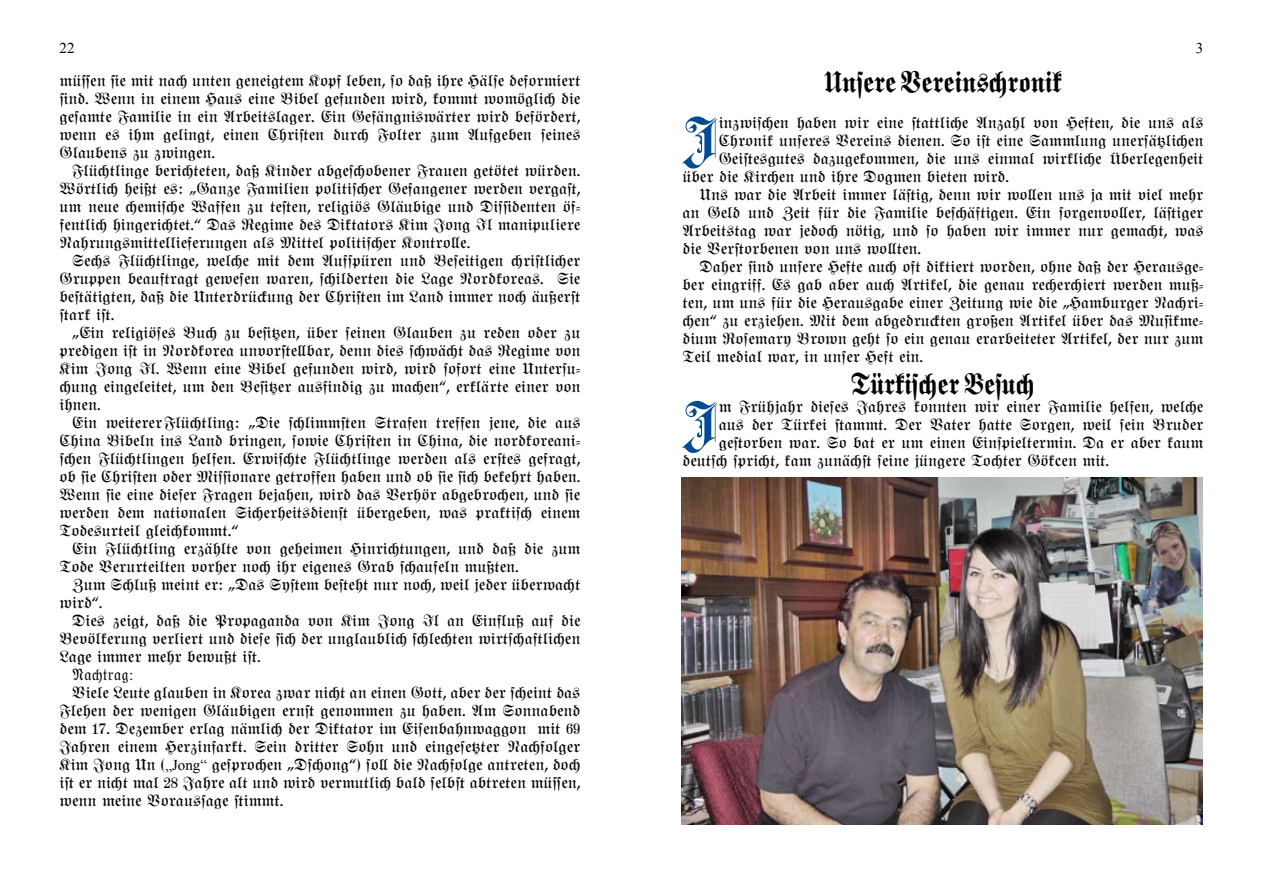
<style>
.page{position:relative;width:1263px;height:893px;background:#fff}
.page>*{position:absolute;margin:0;border:0;box-sizing:border-box;transform-origin:0 0}
.t1{font:62.1px "Bismarck Gotisch OT";color:#004b95}
.t2{font:27px "Normal Fraktur Hf Mittel 14 OT";color:#000}
.t3{font:15px/18px "Germanen Fraktur OT";color:#000;text-align:justify}
.t4{font:15px "Gursch Fraktur OT";color:#000}
.t5{font:15px "Times New Roman";color:#000}
.s1{font-family:"Times New Roman"}
</style>
<div class="page">
<img style="left:682px;top:477px;width:521px;height:348px">
<p class="t5" style="left:60px;top:38px;width:16px">22</p>
<p class="t5" style="left:1196px;top:38px;width:9px">3</p>
<h2 class="t2" style="left:824px;top:66px;width:239px">Unsere Vereinschronik</h2>
<h1 class="t1" style="left:682px;top:107px;width:38px">I</h1>
<p class="t3" style="left:719px;top:115px;width:486px">inzwischen haben wir eine stattliche Anzahl von Heften, die uns als</p>
<p class="t3" style="left:60px;top:73px;width:522px">müssen sie mit nach unten geneigtem Kopf leben, so daß ihre Hälse deformiert sind. Wenn in einem Haus eine Bibel gefunden wird, kommt womöglich die gesamte Familie in ein Arbeitslager. Ein Gefängniswärter wird befördert, wenn es ihm gelingt, einen Christen durch Folter zum Aufgeben seines Glaubens zu zwingen.</p>
<p class="t3" style="left:60px;top:163px;width:522px;text-indent:13px">Flüchtlinge berichteten, daß Kinder abgeschobener Frauen getötet würden.<br>Wörtlich heißt es: „Ganze Familien politischer Gefangener werden vergast, um neue chemische Waffen zu testen, religiös Gläubige und Dissidenten öf&shy;fentlich hingerichtet.“ Das Regime des Diktators Kim Jong Il manipuliere Nahrungsmittellieferungen als Mittel politischer Kontrolle.</p>
<p class="t3" style="left:60px;top:253px;width:522px;text-indent:13px">Sechs Flüchtlinge, welche mit dem Aufspüren und Beseitigen christlicher Gruppen beauftragt gewesen waren, schilderten die Lage Nordkoreas. Sie bestätigten, daß die Unterdrückung der Christen im Land immer noch äußerst stark ist.</p>
<p class="t3" style="left:60px;top:325px;width:522px;text-indent:13px">„Ein religiöses Buch zu besitzen, über seinen Glauben zu reden oder zu predigen ist in Nordkorea unvorstellbar, denn dies schwächt das Regime von Kim Jong Il. Wenn eine Bibel gefunden wird, wird sofort eine Untersu&shy;chung eingeleitet, um den Besitzer ausfindig zu machen“, erklärte einer von ihnen.</p>
<p class="t3" style="left:60px;top:415px;width:522px;text-indent:13px">Ein weitererFlüchtling: „Die schlimmsten Strafen treffen jene, die aus China Bibeln ins Land bringen, sowie Christen in China, die nordkoreani&shy;schen Flüchtlingen helfen. Erwischte Flüchtlinge werden als erstes gefragt, ob sie Christen oder Missionare getroffen haben und ob sie sich bekehrt haben.<br>Wenn sie eine dieser Fragen bejahen, wird das Verhör abgebrochen, und sie werden dem nationalen Sicherheitsdienst übergeben, was praktisch einem Todesurteil gleichkommt.“</p>
<p class="t3" style="left:60px;top:541px;width:522px;text-indent:13px">Ein Flüchtling erzählte von geheimen Hinrichtungen, und daß die zum<br>Tode Verurteilten vorher noch ihr eigenes Grab schaufeln mußten.</p>
<p class="t3" style="left:60px;top:577px;width:522px;text-indent:13px">Zum Schluß meint er: „Das System besteht nur noch, weil jeder überwacht wird“.</p>
<p class="t3" style="left:60px;top:613px;width:522px;text-indent:13px">Dies zeigt, daß die Propaganda von Kim Jong Il an Einfluß auf die Bevölkerung verliert und diese sich der unglaublich schlechten wirtschaftlichen Lage immer mehr bewußt ist.</p>
<p class="t4" style="left:72px;top:668px;width:63px">Nachtrag:</p>
<p class="t3" style="left:60px;top:685px;width:522px;text-indent:13px">Viele Leute glauben in Korea zwar nicht an einen Gott, aber der scheint das Flehen der wenigen Gläubigen ernst genommen zu haben. Am Sonnabend dem 17. Dezember erlag nämlich der Diktator im Eisenbahnwaggon mit 69<br>Jahren einem Herzinfarkt. Sein dritter Sohn und eingesetzter Nachfolger Kim Jong Un (<span class="s1">„Jong“</span> gesprochen „Dschong“) soll die Nachfolge antreten, doch ist er nicht mal 28 Jahre alt und wird vermutlich bald selbst abtreten müssen, wenn meine Voraussage stimmt.</p>
<p class="t3" style="left:719px;top:133px;width:486px">Chronik unseres Vereins dienen. So ist eine Sammlung unersätzlichen</p>
<p class="t3" style="left:719px;top:151px;width:486px">Geistesgutes dazugekommen, die uns einmal wirkliche Überlegenheit</p>
<p class="t3" style="left:682px;top:169px;width:328px">über die Kirchen und ihre Dogmen bieten wird.</p>
<p class="t3" style="left:699px;top:187px;width:505px">Uns war die Arbeit immer lästig, denn wir wollen uns ja mit viel mehr</p>
<p class="t3" style="left:682px;top:205px;width:522px">an Geld und Zeit für die Familie beschäftigen. Ein sorgenvoller, lästiger</p>
<p class="t3" style="left:682px;top:223px;width:522px">Arbeitstag war jedoch nötig, und so haben wir immer nur gemacht, was</p>
<p class="t3" style="left:682px;top:241px;width:240px">die Verstorbenen von uns wollten.</p>
<p class="t3" style="left:699px;top:259px;width:505px">Daher sind unsere Hefte auch oft diktiert worden, ohne daß der Herausge-</p>
<p class="t3" style="left:682px;top:277px;width:522px">ber eingriff. Es gab aber auch Artikel, die genau recherchiert werden muß-</p>
<p class="t3" style="left:682px;top:295px;width:522px">ten, um uns für die Herausgabe einer Zeitung wie die „Hamburger Nachri-</p>
<p class="t3" style="left:682px;top:313px;width:522px">chen“ zu erziehen. Mit dem abgedruckten großen Artikel über das Musikme-</p>
<p class="t3" style="left:682px;top:331px;width:522px">dium Rosemary Brown geht so ein genau erarbeiteter Artikel, der nur zum</p>
<p class="t3" style="left:682px;top:349px;width:242px">Teil medial war, in unser Heft ein.</p>
<h2 class="t2" style="left:851px;top:368px;width:185px">Türkischer Besuch</h2>
<h1 class="t1" style="left:682px;top:392px;width:38px">I</h1>
<p class="t3" style="left:719px;top:399px;width:486px">m Frühjahr dieses Jahres konnten wir einer Familie helfen, welche</p>
<p class="t3" style="left:719px;top:417px;width:486px">aus der Türkei stammt. Der Vater hatte Sorgen, weil sein Bruder</p>
<p class="t3" style="left:719px;top:435px;width:486px">gestorben war. So bat er um einen Einspieltermin. Da er aber kaum</p>
<p class="t3" style="left:682px;top:453px;width:428px">deutsch spricht, kam zunächst seine jüngere Tochter Gökcen mit.</p>
</div>
